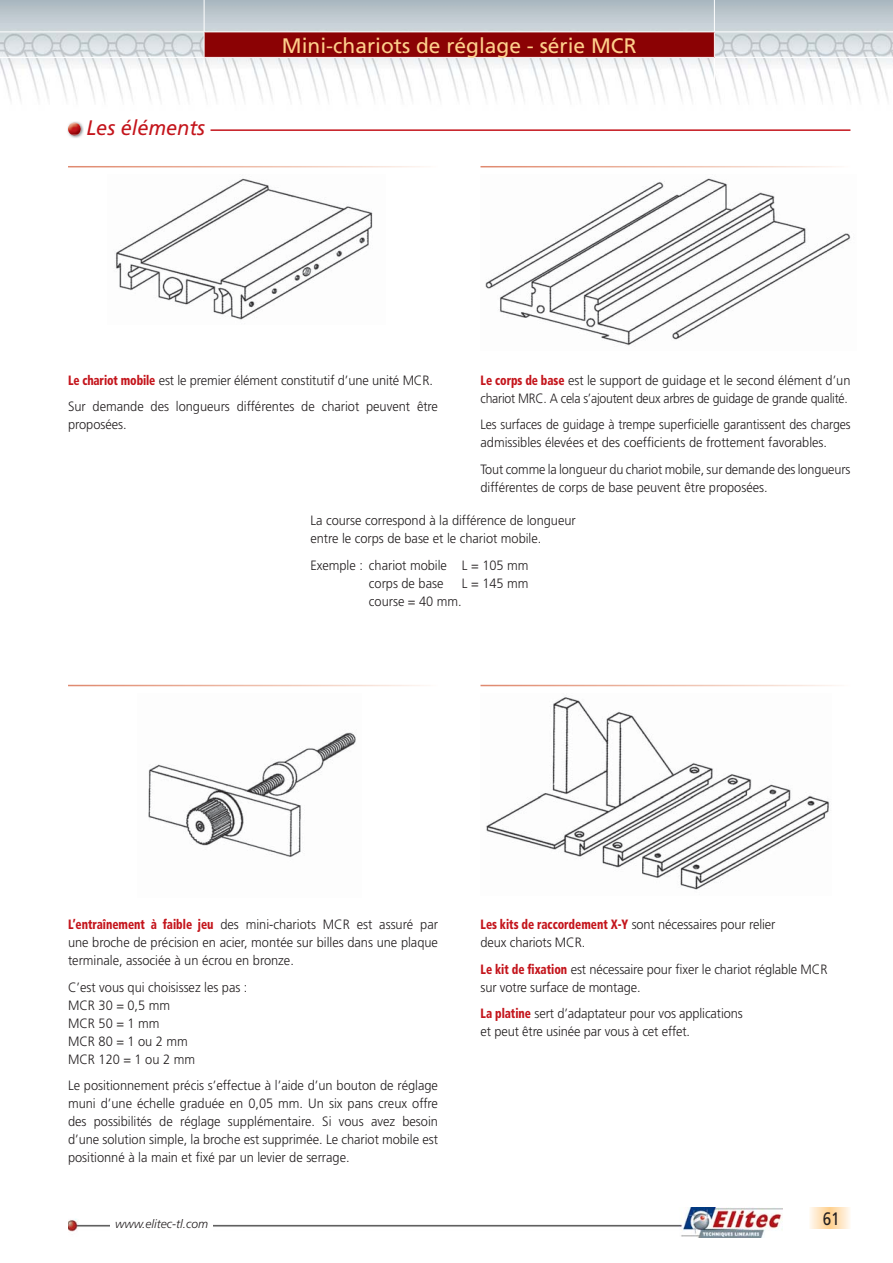
<style>
.page{position:relative;width:893px;height:1263px;background:#fff}
.page>*{position:absolute;margin:0;border:0;box-sizing:border-box;transform-origin:0 0}
.t1{font:21px "Frutiger";color:#fecf8c}
.t2{font:italic 21px "Frutiger";color:#c4151c;scale:.95 1}
.t3{font:18px "Frutiger";color:#231f20;scale:.85 1}
.t4{font:300 13.5px/18px "Frutiger";color:#231f20;scale:.95 1}
.t5{font:300 13.5px/18px "Frutiger";color:#231f20;scale:.91 1}
.t6{font:300 13.5px/18px "Frutiger";letter-spacing:-.02em;color:#231f20;scale:.95 1}
.t7{font:300 13.5px/18px "Frutiger";color:#231f20;scale:.94 1}
.t8{font:italic 300 12px "Frutiger";color:#231f20}
.s1{font-weight:900;font-stretch:condensed;color:#c4151c}
</style>
<div class="page">
<img style="left:0;top:0;width:893px;height:102px">
<img style="left:68px;top:1208px;width:714px;height:29px">
<svg style="left:810px;top:1208px;width:40px;height:21px"></svg>
<div style="left:111px;top:1218px;width:102px;height:13px;background:#fff"></div>
<div style="left:204px;top:32px;width:510px;height:25px;background:#8b0204"></div>
<hr style="left:204px;top:0;width:1px;height:32px;background:#fff">
<hr style="left:714px;top:0;width:1px;height:32px;background:#fff">
<hr style="left:0;top:32px;width:714px;height:1px;background:#fff">
<svg style="left:204px;top:32px;width:1px;height:25px"></svg>
<hr style="left:714px;top:32px;width:179px;height:1px;background:#fff">
<svg style="left:714px;top:32px;width:1px;height:25px"></svg>
<hr style="left:0;top:57px;width:714px;height:1px;background:#fff">
<hr style="left:204px;top:58px;width:1px;height:63px;background:#fff">
<hr style="left:714px;top:57px;width:179px;height:1px;background:#fff">
<hr style="left:714px;top:58px;width:1px;height:63px;background:#fff">
<img style="left:67px;top:121px;width:17px;height:17px">
<svg style="left:68px;top:123px;width:13px;height:13px"></svg>
<hr style="left:211px;top:129px;width:639px;height:2px;background:#c4151c">
<img style="left:115px;top:178px;width:258px;height:142px">
<img style="left:148px;top:732px;width:208px;height:125px">
<img style="left:485px;top:178px;width:366px;height:168px">
<img style="left:486px;top:697px;width:344px;height:193px">
<h1 class="t2" style="left:86px;top:120px;width:126px">Les éléments</h1>
<h1 class="t1" style="left:282px;top:37px;width:356px">Mini-chariots de réglage - série MCR</h1>
<p class="t4" style="left:68px;top:368px;width:391px;line-height:26.5px"><span class="s1">Le chariot mobile</span> est le premier élément constitutif d’une unité MCR.<br>Sur demande des longueurs différentes de chariot peuvent être</p>
<p class="t4" style="left:68px;top:417px;width:63px">proposées.</p>
<p class="t6" style="left:480px;top:372px;width:391px"><span class="s1">Le corps de base</span> est le support de guidage et le second élément d’un chariot MRC. A cela s’ajoutent deux arbres de guidage de grande qualité.</p>
<p class="t5" style="left:480px;top:417px;width:408px">Les surfaces de guidage à trempe superficielle garantissent des charges admissibles élevées et des coefficients de frottement favorables.</p>
<p class="t7" style="left:480px;top:461px;width:395px">Tout comme la longueur du chariot mobile, sur demande des longueurs différentes de corps de base peuvent être proposées.</p>
<p class="t4" style="left:310px;top:512px;width:281px">La course correspond à la différence de longueur entre le corps de base et le chariot mobile.</p>
<p class="t4" style="left:369px;top:557px;width:170px;text-indent:-58px">Exemple : chariot mobile L = 105 mm corps de base</p>
<p class="t4" style="left:462px;top:575px;width:72px">L = 145 mm</p>
<p class="t4" style="left:369px;top:593px;width:99px">course = 40 mm.</p>
<p class="t4" style="left:68px;top:916px;width:391px;text-align:justify"><span class="s1">L’entraînement à faible jeu</span> des mini-chariots MCR est assuré par une broche de précision en acier, montée sur billes dans une plaque terminale, associée à un écrou en bronze.</p>
<p class="t4" style="left:68px;top:979px;width:190px">C’est vous qui choisissez les pas :<br>MCR 30 = 0,5 mm<br>MCR 50 = 1 mm<br>MCR 80 = 1 ou 2 mm<br>MCR 120 = 1 ou 2 mm</p>
<p class="t4" style="left:68px;top:1077px;width:391px;text-align:justify">Le positionnement précis s’effectue à l’aide d’un bouton de réglage muni d’une échelle graduée en 0,05 mm. Un six pans creux offre des possibilités de réglage supplémentaire. Si vous avez besoin d’une solution simple, la broche est supprimée. Le chariot mobile est positionné à la main et fixé par un levier de serrage.</p>
<p class="t4" style="left:480px;top:916px;width:312px"><span class="s1">Les kits de raccordement X-Y</span> sont nécessaires pour relier deux chariots MCR.</p>
<p class="t4" style="left:480px;top:961px;width:367px"><span class="s1">Le kit de fixation</span> est nécessaire pour fixer le chariot réglable MCR sur votre surface de montage.</p>
<p class="t4" style="left:480px;top:1005px;width:278px"><span class="s1">La platine</span> sert d’adaptateur pour vos applications et peut être usinée par vous à cet effet.</p>
<p class="t8" style="left:115px;top:1219px;width:95px">www.elitec-tl.com</p>
<h2 class="t3" style="left:823px;top:1212px;width:21px">61</h2>
</div>
